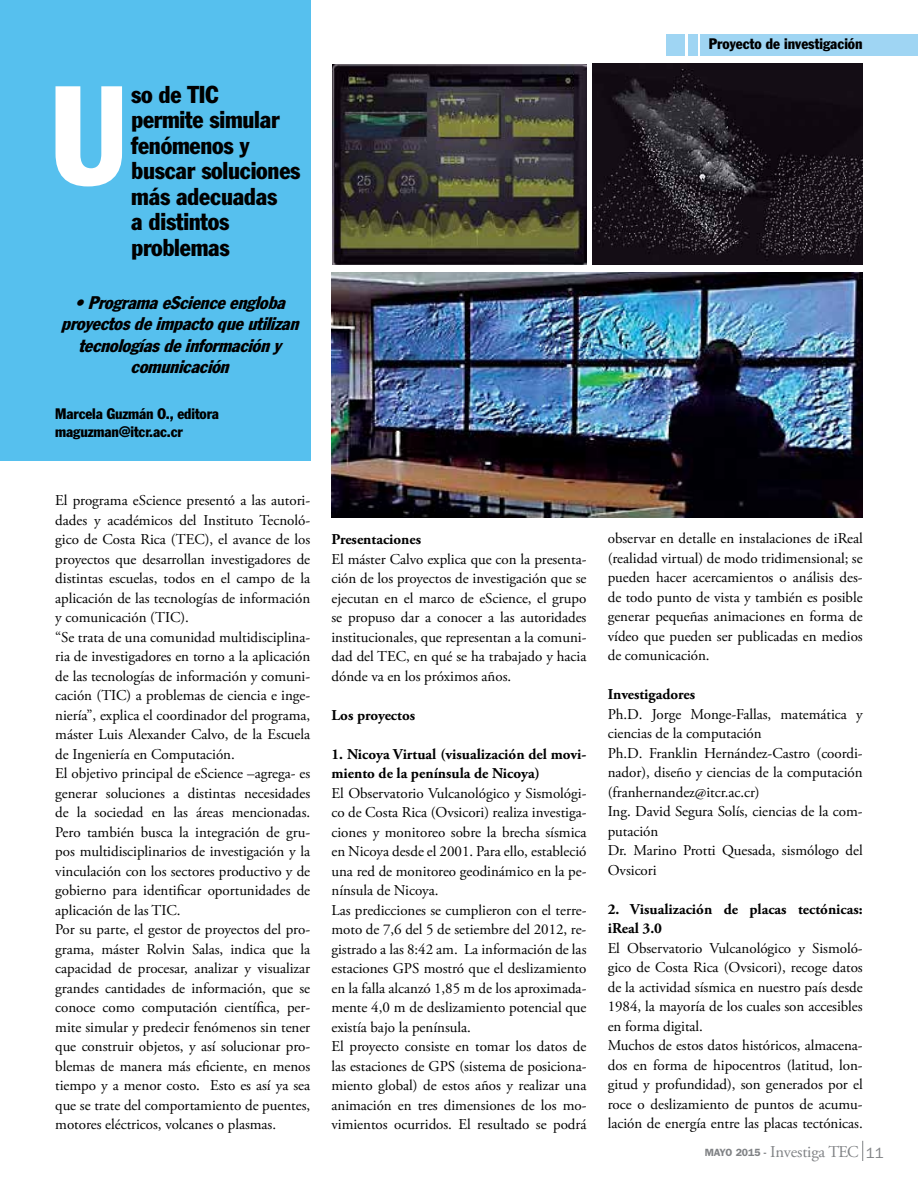
<style>
.page{position:relative;width:918px;height:1188px;background:#fff}
.page>*{position:absolute;margin:0;border:0;box-sizing:border-box;transform-origin:0 0}
.t1{font:condensed 138px "Franklin Gothic";color:#fff}
.t2{font:condensed 24px/25.5px "Franklin Gothic";letter-spacing:-.01em;color:#000}
.t3{font:italic condensed 18px/21.6px "Franklin Gothic";color:#000;text-align:center}
.t4{font:16.5px "Adobe Garamond Pro";letter-spacing:-.01em;color:#808285}
.t5{font:15px/19.5px "Adobe Garamond Pro";letter-spacing:-.005em;color:#000}
.t6{font:700 15px/19.5px "Adobe Garamond Pro";color:#000}
.t7{font:condensed 15px/18px "Franklin Gothic";letter-spacing:-.01em;color:#000}
.s1{font-family:"Franklin Gothic";font-weight:600;font-size:10.5px}
.s2{font-family:"Franklin Gothic";font-size:15px}
</style>
<div class="page">
<svg style="left:862px;top:1141px;width:1px;height:20px"></svg>
<div style="left:0;top:0;width:310px;height:461px;background:#56c0ee"></div>
<div style="left:701px;top:34px;width:217px;height:21px;background:#9fd5f3"></div>
<div style="left:688px;top:34px;width:10px;height:21px;background:#9fd5f3"></div>
<div style="left:666px;top:34px;width:19px;height:21px;background:#9fd5f3"></div>
<img style="left:332px;top:65px;width:254px;height:200px">
<img style="left:593px;top:64px;width:270px;height:201px">
<img style="left:332px;top:272px;width:531px;height:245px">
<h1 class="t1" style="left:49px;top:51px;width:81px">U</h1>
<h2 class="t2" style="left:131px;top:81px;width:171px">so de TIC<br>permite simular fenómenos y buscar soluciones más adecuadas<br>a distintos problemas</h2>
<p class="t3" style="left:61px;top:291px;width:245px">•ProgramaeScienceengloba proyectosdeimpactoqueutilizan tecnologíasdeinformacióny comunicación</p>
<p class="t7" style="left:55px;top:404px;width:165px">Marcela Guzmán O., editora maguzman@itcr.ac.cr</p>
<p class="t7" style="left:709px;top:35px;width:155px">Proyecto de investigación</p>
<p class="t5" style="left:55px;top:491px;width:257px">El programa eScience presentó a las autori&shy;dades y académicos del Instituto Tecnoló&shy;gico de Costa Rica (TEC), el avance de los proyectos que desarrollan investigadores de distintas escuelas, todos en el campo de la aplicación de las tecnologías de información y comunicación (TIC).<br>“Se trata de una comunidad multidisciplina&shy;ria de investigadores en torno a la aplicación de las tecnologías de información y comuni&shy;cación (TIC) a problemas de ciencia e inge&shy;niería”, explica el coordinador del programa, máster Luis Alexander Calvo, de la Escuela de Ingeniería en Computación.<br>El objetivo principal de eScience –agrega- es generar soluciones a distintas necesidades de la sociedad en las áreas mencionadas.<br>Pero también busca la integración de gru&shy;pos multidisciplinarios de investigación y la vinculación con los sectores productivo y de gobierno para identificar oportunidades de aplicación de las TIC.<br>Por su parte, el gestor de proyectos del pro&shy;grama, máster Rolvin Salas, indica que la capacidad de procesar, analizar y visualizar grandes cantidades de información, que se conoce como computación científica, per&shy;mite simular y predecir fenómenos sin tener que construir objetos, y así solucionar pro&shy;blemas de manera más eficiente, en menos tiempo y a menor costo. Esto es así ya sea que se trate del comportamiento de puentes, motores eléctricos, volcanes o plasmas.</p>
<p class="t6" style="left:332px;top:530px;width:91px">Presentaciones</p>
<p class="t5" style="left:332px;top:550px;width:256px;text-align:justify">El máster Calvo explica que con la presenta&shy;ción de los proyectos de investigación que se ejecutan en el marco de eScience, el grupo se propuso dar a conocer a las autoridades institucionales, que representan a la comuni&shy;dad del TEC, en qué se ha trabajado y hacia dónde va en los próximos años.</p>
<p class="t6" style="left:332px;top:705px;width:85px">Los proyectos</p>
<p class="t6" style="left:332px;top:744px;width:256px">1. Nicoya Virtual (visualización del movi&shy;miento de la península de Nicoya)</p>
<p class="t5" style="left:332px;top:784px;width:257px">El Observatorio Vulcanológico y Sismológi&shy;co de Costa Rica (Ovsicori) realiza investiga&shy;ciones y monitoreo sobre la brecha sísmica en Nicoya desde el 2001. Para ello, estableció una red de monitoreo geodinámico en la pe&shy;nínsula de Nicoya.<br>Las predicciones se cumplieron con el terre&shy;moto de 7,6 del 5 de setiembre del 2012, re&shy;gistrado a las 8:42 am. La información de las estaciones GPS mostró que el deslizamiento en la falla alcanzó 1,85 m de los aproximada&shy;mente 4,0 m de deslizamiento potencial que existía bajo la península.<br>El proyecto consiste en tomar los datos de las estaciones de GPS (sistema de posiciona&shy;miento global) de estos años y realizar una animación en tres dimensiones de los mo&shy;vimientos ocurridos. El resultado se podrá</p>
<p class="t5" style="left:608px;top:529px;width:257px;text-align:justify">observar en detalle en instalaciones de iReal (realidad virtual) de modo tridimensional; se pueden hacer acercamientos o análisis des&shy;de todo punto de vista y también es posible generar pequeñas animaciones en forma de vídeo que pueden ser publicadas en medios de comunicación.</p>
<p class="t6" style="left:608px;top:685px;width:89px">Investigadores</p>
<p class="t5" style="left:608px;top:705px;width:256px">Ph.D. Jorge Monge-Fallas, matemática y ciencias de la computación<br>Ph.D. Franklin Hernández-Castro (coordi&shy;nador), diseño y ciencias de la computación (franhernandez@itcr.ac.cr)<br>Ing. David Segura Solís, ciencias de la com&shy;putación<br>Dr. Marino Protti Quesada, sismólogo del<br>Ovsicori</p>
<p class="t6" style="left:608px;top:900px;width:256px">2. Visualización de placas tectónicas: iReal 3.0</p>
<p class="t5" style="left:608px;top:939px;width:257px">El Observatorio Vulcanológico y Sismoló&shy;gico de Costa Rica (Ovsicori), recoge datos de la actividad sísmica en nuestro país desde 1984, la mayoría de los cuales son accesibles en forma digital.<br>Muchos de estos datos históricos, almacena&shy;dos en forma de hipocentros (latitud, lon&shy;gitud y profundidad), son generados por el roce o deslizamiento de puntos de acumu&shy;lación de energía entre las placas tectónicas.</p>
<p class="t4" style="left:705px;top:1142px;width:181px"><span class="s1">MAYO 2015 -</span> Investiga TEC <span class="s2">11</span></p>
</div>
